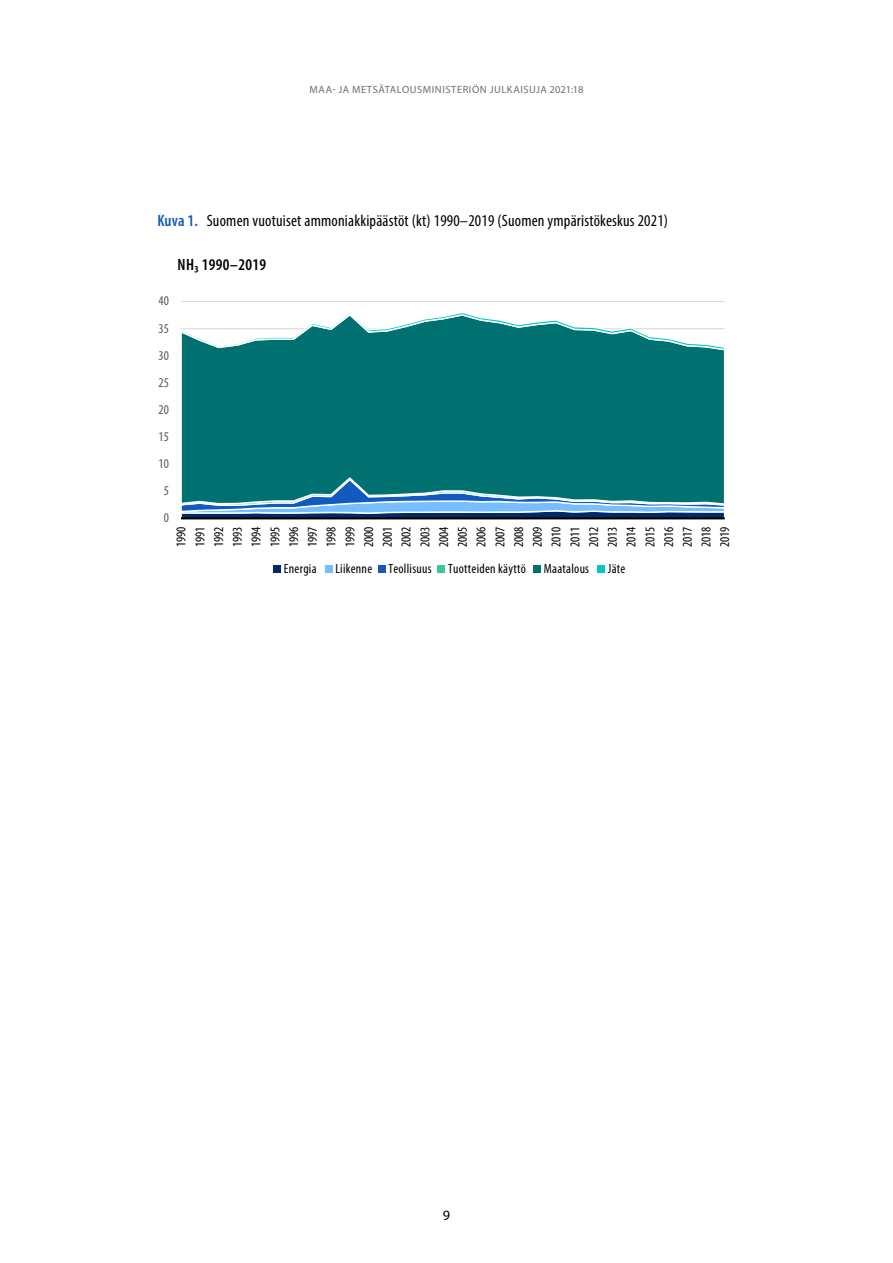
<style>
.page{position:relative;width:893px;height:1263px;background:#fff}
.page>*{position:absolute;margin:0;border:0;box-sizing:border-box;transform-origin:0 0}
.t1{font:condensed 16.5px "Myriad Pro";letter-spacing:.01em;color:#000}
.t2{font:600 condensed 16.35px "Myriad Pro";letter-spacing:.02em;color:#000}
.t3{font:14.25px "Myriad Pro";color:#000}
.t4{font:condensed 13.5px/18.8px "Myriad Pro";letter-spacing:.02em;color:#000;text-align:justify}
.t5{font:condensed 13.5px "Myriad Pro";color:#575757}
.t6{font:10.5px "Myriad Pro";letter-spacing:.015em;color:#6e6e6d}
.s1{font-weight:600;color:#115ac0}
</style>
<div class="page">
<hr style="left:181px;top:301px;width:544px;height:1px;background:#dadada">
<svg style="left:181px;top:506px;width:543px;height:11px;background:#6392c8"></svg>
<div style="left:181px;top:351px;width:543px;height:155px;background:#007070"></div>
<svg style="left:181px;top:313px;width:544px;height:38px"></svg>
<hr style="left:181px;top:517px;width:544px;height:2px;background:#000">
<div style="left:274px;top:566px;width:7px;height:7px;background:#002a6e"></div>
<div style="left:325px;top:566px;width:7px;height:7px;background:#76beff"></div>
<div style="left:378px;top:566px;width:7px;height:7px;background:#115ac0"></div>
<div style="left:438px;top:566px;width:7px;height:7px;background:#3cc698"></div>
<div style="left:534px;top:566px;width:7px;height:7px;background:#007070"></div>
<div style="left:598px;top:566px;width:7px;height:7px;background:#00c9c5"></div>
<p class="t6" style="left:310px;top:83px;width:50px">MAA- JAMETS</p>
<p class="t6" style="left:378px;top:83px;width:14px">ÄTALOUSMINISTERI</p>
<p class="t6" style="left:472px;top:83px;width:25px">ÖN JULKAISUJA</p>
<p class="t6" style="left:550px;top:83px;width:35px">2021:18</p>
<p class="t1" style="left:157px;top:210px;width:512px"><span class="s1">Kuva 1.</span> Suomen vuotuiset ammoniakkipäästöt (kt) 1990–2019 (Suomen ympäristökeskus 2021)</p>
<p class="t2" style="left:178px;top:254px;width:90px">NH3 1990–2019</p>
<p class="t5" style="left:159px;top:293px;width:12px">40</p>
<p class="t5" style="left:159px;top:320px;width:12px">35</p>
<p class="t5" style="left:159px;top:347px;width:12px">30</p>
<p class="t5" style="left:159px;top:374px;width:12px">25</p>
<p class="t5" style="left:159px;top:401px;width:12px">20</p>
<p class="t5" style="left:159px;top:428px;width:12px">15</p>
<p class="t5" style="left:159px;top:455px;width:12px">10</p>
<p class="t5" style="left:164px;top:482px;width:7px">5</p>
<p class="t5" style="left:164px;top:510px;width:7px">0</p>
<p class="t4" style="left:172px;top:547px;width:22px;rotate:-90deg">1990<br>1991<br>1992<br>1993<br>1994<br>1995<br>1996<br>1997<br>1998<br>1999<br>2000<br>2001<br>2002<br>2003<br>2004<br>2005<br>2006<br>2007<br>2008<br>2009<br>2010<br>2011<br>2012<br>2013<br>2014<br>2015<br>2016<br>2017<br>2018<br>2019</p>
<p class="t4" style="left:284px;top:559px;width:34px">Energia</p>
<p class="t4" style="left:335px;top:559px;width:192px">Liikenne Teollisuus Tuotteiden käyttö</p>
<p class="t4" style="left:544px;top:559px;width:47px">Maatalous</p>
<p class="t4" style="left:608px;top:559px;width:19px">Jäte</p>
<p class="t3" style="left:443px;top:1206px;width:9px">9</p>
</div>
